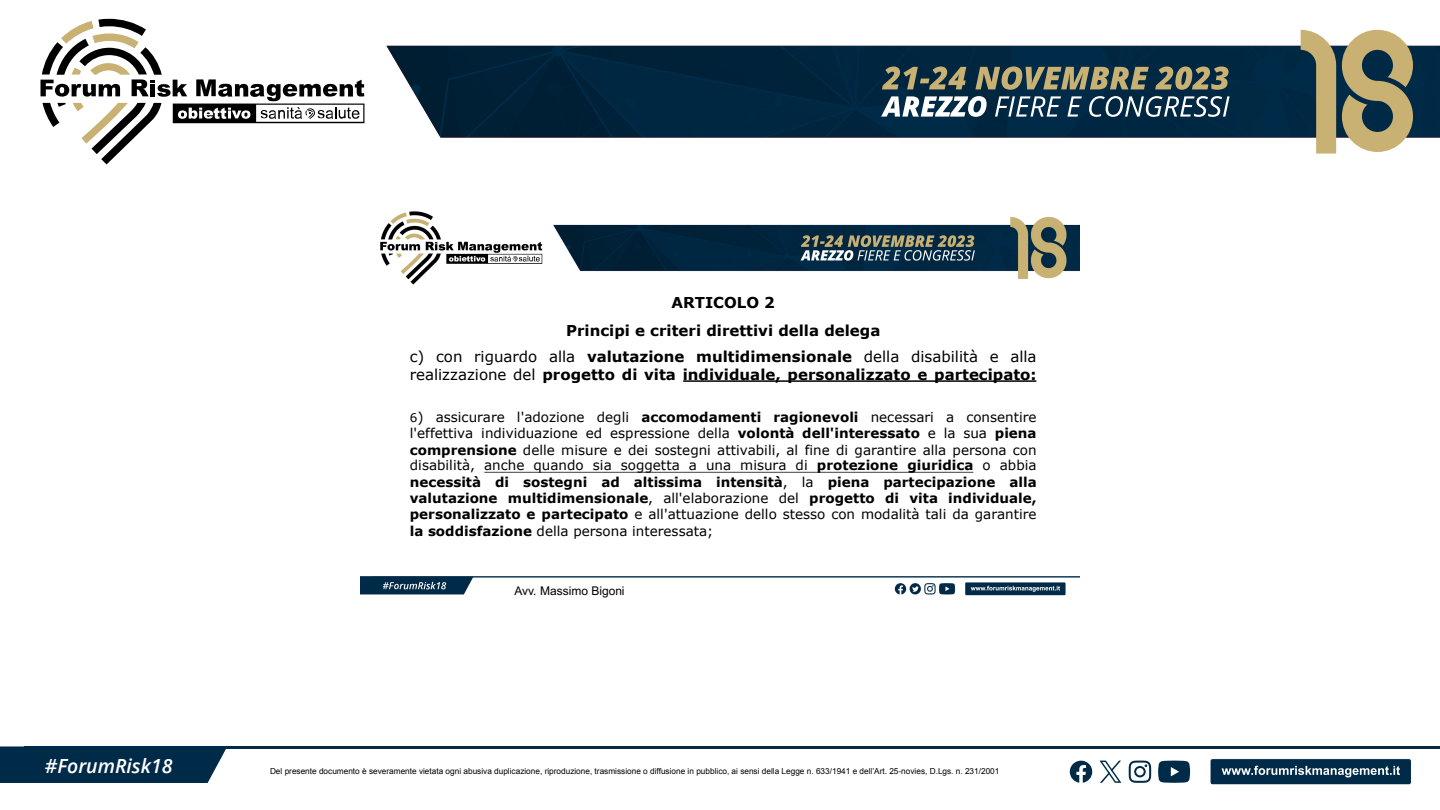
<style>
.page{position:relative;width:1440px;height:810px;background:#fff}
.page>*{position:absolute;margin:0;border:0;box-sizing:border-box;transform-origin:0 0}
.t1{font:italic 600 19.5px "Open Sans";color:#fff}
.t2{font:700 15px/27.8px "Verdana";color:#000;text-align:center}
.t3{font:13.5px/16.3px "Verdana";color:#000;text-align:justify}
.t4{font:12px "Arial";color:#000}
.t5{font:8.25px "Arial";color:#000}
.s1{font-weight:400}
.s2{font-size:12px}
.s3{font-weight:700}
</style>
<div class="page">
<div style="left:0;top:746px;width:226px;height:37px;background:#002b48"></div>
<div style="left:1210px;top:759px;width:201px;height:26px;background:#002b48;border-radius:3px"></div>
<div style="left:1210px;top:758px;width:202px;height:27px;border:1px solid #fff;border-radius:3px"></div>
<svg style="left:1222px;top:766px;width:178px;height:11px"></svg>
<hr style="left:24px;top:746px;width:1416px;height:3px;background:#002b48">
<img style="left:386px;top:46px;width:1054px;height:92px">
<svg style="left:1342px;top:30px;width:71px;height:122px;background:#9a9575"></svg>
<svg style="left:1301px;top:30px;width:35px;height:124px;background:#929074"></svg>
<svg style="left:40px;top:19px;width:324px;height:145px"></svg>
<svg style="left:881px;top:96px;width:349px;height:21px"></svg>
<svg style="left:882px;top:66px;width:347px;height:24px;background:#656c5b"></svg>
<svg style="left:1129px;top:761px;width:22px;height:22px"></svg>
<svg style="left:1158px;top:761px;width:32px;height:22px"></svg>
<svg style="left:1070px;top:761px;width:22px;height:22px"></svg>
<svg style="left:1100px;top:761px;width:21px;height:22px"></svg>
<img style="left:360px;top:211px;width:720px;height:385px">
<svg style="left:683px;top:380px;width:353px;height:2px"></svg>
<svg style="left:484px;top:472px;width:489px;height:1px"></svg>
<p class="t2" style="left:566px;top:289px;width:316px">ARTICOLO 2<br>Principi e criteri direttivi della delega</p>
<p class="t2" style="left:410px;top:347px;width:628px;line-height:18px;text-align:left"><span class="s1">c) con riguardo alla</span> valutazione multidimensionale <span class="s1">della disabilità e alla realizzazione del</span> progetto di vita individuale, personalizzato e partecipato:</p>
<p class="t3" style="left:410px;top:408px;width:628px"><span class="s2">6</span>) assicurare l'adozione degli <span class="s3">accomodamenti ragionevoli</span> necessari a consentire l'effettiva individuazione ed espressione della <span class="s3">volontà dell'interessato</span> e la sua <span class="s3">piena comprensione</span> delle misure e dei sostegni attivabili, al fine di garantire alla persona con disabilità, anche quando sia soggetta a una misura di <span class="s3">protezione giuridica</span> o abbia <span class="s3">necessità di sostegni ad altissima intensità</span>, la <span class="s3">piena partecipazione alla valutazione multidimensionale</span>, all'elaborazione del <span class="s3">progetto di vita individuale, personalizzato e partecipato</span> e all'attuazione dello stesso con modalità tali da garantire <span class="s3">la soddisfazione</span> della persona interessata;</p>
<p class="t4" style="left:514px;top:582px;width:112px">Avv. Massimo Bigoni</p>
<h1 class="t1" style="left:45px;top:752px;width:129px">#ForumRisk18</h1>
<p class="t5" style="left:270px;top:766px;width:731px">Del presente documento è severamente vietata ogni abusiva duplicazione, riproduzione, trasmissione o diffusione in pubblico, ai sensi della Legge n. 633/1941 e dell’Art. 25-novies, D.Lgs. n. 231/2001</p>
</div>
